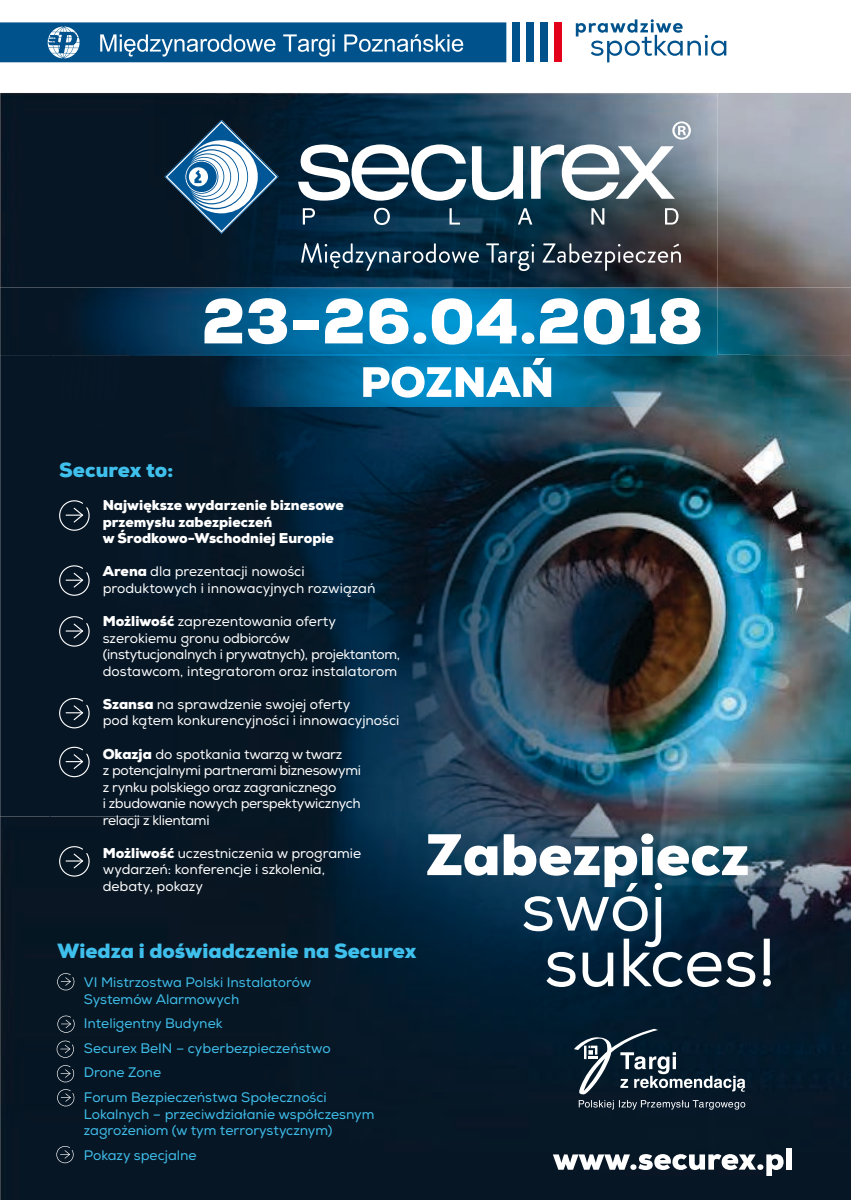
<style>
.page{position:relative;width:851px;height:1200px;background:#fff}
.page>*{position:absolute;margin:0;border:0;box-sizing:border-box;transform-origin:0 0}
.t1{font:900 19.95px "Nexa";color:#3fbfeb}
.t2{font:13.8px/16.5px "Nexa";letter-spacing:-.015em;color:#fff}
.t3{font:13.8px/24.5px "Nexa";color:#3fbfeb}
.t4{font:900 13.8px/16.5px "Nexa";color:#fff}
.s1{font-weight:900}
</style>
<div class="page">
<img style="left:717px;top:93px;width:133px;height:723px">
<img style="left:0;top:93px;width:717px;height:194px">
<img style="left:0;top:355px;width:50px;height:461px">
<div style="left:50px;top:355px;width:102px;height:461px;background:#071625"></div>
<img style="left:152px;top:407px;width:565px;height:409px">
<img style="left:1px;top:816px;width:849px;height:383px">
<img style="left:0;top:816px;width:1px;height:383px">
<img style="left:130px;top:355px;width:620px;height:52px">
<svg style="left:552px;top:1153px;width:231px;height:22px"></svg>
<div style="left:786px;top:1147px;width:5px;height:22px;background:#fff"></div>
<svg style="left:164px;top:120px;width:114px;height:114px"></svg>
<svg style="left:298px;top:144px;width:168px;height:56px"></svg>
<svg style="left:472px;top:146px;width:51px;height:54px"></svg>
<svg style="left:303px;top:208px;width:12px;height:16px"></svg>
<svg style="left:374px;top:208px;width:16px;height:17px"></svg>
<svg style="left:449px;top:208px;width:11px;height:16px"></svg>
<svg style="left:517px;top:208px;width:15px;height:16px"></svg>
<svg style="left:591px;top:208px;width:13px;height:16px"></svg>
<svg style="left:665px;top:208px;width:13px;height:16px"></svg>
<svg style="left:531px;top:121px;width:159px;height:79px"></svg>
<svg style="left:301px;top:243px;width:178px;height:28px;background:#2b4a5f"></svg>
<svg style="left:486px;top:243px;width:48px;height:28px"></svg>
<svg style="left:542px;top:243px;width:138px;height:28px;background:#4a4d55"></svg>
<img style="left:0;top:287px;width:850px;height:68px">
<svg style="left:204px;top:298px;width:38px;height:45px"></svg>
<svg style="left:248px;top:298px;width:39px;height:46px"></svg>
<div style="left:293px;top:320px;width:26px;height:9px;background:#fff"></div>
<svg style="left:325px;top:298px;width:38px;height:45px"></svg>
<svg style="left:369px;top:298px;width:39px;height:46px"></svg>
<div style="left:413px;top:332px;width:13px;height:12px;background:#fff;border-radius:50%"></div>
<svg style="left:432px;top:298px;width:84px;height:46px"></svg>
<div style="left:521px;top:332px;width:13px;height:12px;background:#fff;border-radius:50%"></div>
<svg style="left:540px;top:298px;width:37px;height:45px"></svg>
<svg style="left:583px;top:298px;width:41px;height:46px"></svg>
<svg style="left:630px;top:298px;width:70px;height:46px"></svg>
<svg style="left:363px;top:358px;width:188px;height:39px"></svg>
<svg style="left:427px;top:834px;width:70px;height:41px"></svg>
<svg style="left:503px;top:833px;width:252px;height:153px"></svg>
<svg style="left:762px;top:938px;width:8px;height:48px"></svg>
<svg style="left:574px;top:1028px;width:171px;height:81px;background:#2b3d4b"></svg>
<svg style="left:59px;top:498px;width:32px;height:32px"></svg>
<svg style="left:59px;top:563px;width:32px;height:32px"></svg>
<svg style="left:59px;top:614px;width:32px;height:32px"></svg>
<svg style="left:59px;top:696px;width:32px;height:32px"></svg>
<svg style="left:59px;top:745px;width:32px;height:32px"></svg>
<svg style="left:59px;top:844px;width:32px;height:32px"></svg>
<svg style="left:57px;top:972px;width:18px;height:18px"></svg>
<svg style="left:56px;top:1144px;width:18px;height:18px"></svg>
<svg style="left:57px;top:1014px;width:18px;height:18px"></svg>
<svg style="left:57px;top:1039px;width:18px;height:18px"></svg>
<svg style="left:57px;top:1063px;width:18px;height:43px"></svg>
<div style="left:512px;top:22px;width:8px;height:40px;background:#00528c"></div>
<div style="left:526px;top:22px;width:8px;height:40px;background:#00528c"></div>
<div style="left:540px;top:22px;width:8px;height:40px;background:#00528c"></div>
<div style="left:554px;top:22px;width:8px;height:40px;background:#e2001a"></div>
<svg style="left:0;top:22px;width:506px;height:40px;background:#20679a"></svg>
<svg style="left:575px;top:19px;width:151px;height:43px"></svg>
<h1 class="t1" style="left:59px;top:457px;width:116px">Securex to:</h1>
<p class="t4" style="left:103px;top:497px;width:242px">Największe wydarzenie biznesowe przemysłu zabezpieczeń<br>w Środkowo-Wschodniej Europie</p>
<p class="t2" style="left:103px;top:563px;width:274px"><span class="s1">Arena</span> dla prezentacji nowości produktowych i innowacyjnych rozwiązań</p>
<p class="t2" style="left:103px;top:613px;width:299px"><span class="s1">Możliwość</span> zaprezentowania oferty szerokiemu gronu odbiorców (instytucjonalnych i prywatnych), projektantom, dostawcom, integratorom oraz instalatorom</p>
<p class="t2" style="left:103px;top:696px;width:298px"><span class="s1">Szansa</span> na sprawdzenie swojej oferty<br>pod kątem konkurencyjności i innowacyjności</p>
<p class="t2" style="left:103px;top:745px;width:260px"><span class="s1">Okazja</span> do spotkania twarzą w twarz<br>z potencjalnymi partnerami biznesowymi z rynku polskiego oraz zagranicznego<br>i zbudowanie nowych perspektywicznych relacji z klientami</p>
<p class="t2" style="left:103px;top:844px;width:260px"><span class="s1">Możliwość</span> uczestniczenia w programie wydarzeń: konferencje i szkolenia, debaty, pokazy</p>
<h1 class="t1" style="left:57px;top:937px;width:360px">Wiedza i doświadczenie na Securex</h1>
<p class="t3" style="left:84px;top:974px;width:229px;line-height:16.5px">VI Mistrzostwa Polski Instalatorów<br>Systemów Alarmowych</p>
<p class="t3" style="left:84px;top:1011px;width:248px">Inteligentny Budynek<br>Securex BeIN – cyberbezpieczeństwo<br>Drone Zone<br>Forum Bezpieczeństwa Społeczności</p>
<p class="t3" style="left:84px;top:1105px;width:292px;line-height:16.5px">Lokalnych – przeciwdziałanie współczesnym zagrożeniom (w tym terrorystycznym)</p>
<p class="t3" style="left:84px;top:1142px;width:114px">Pokazy specjalne</p>
</div>
